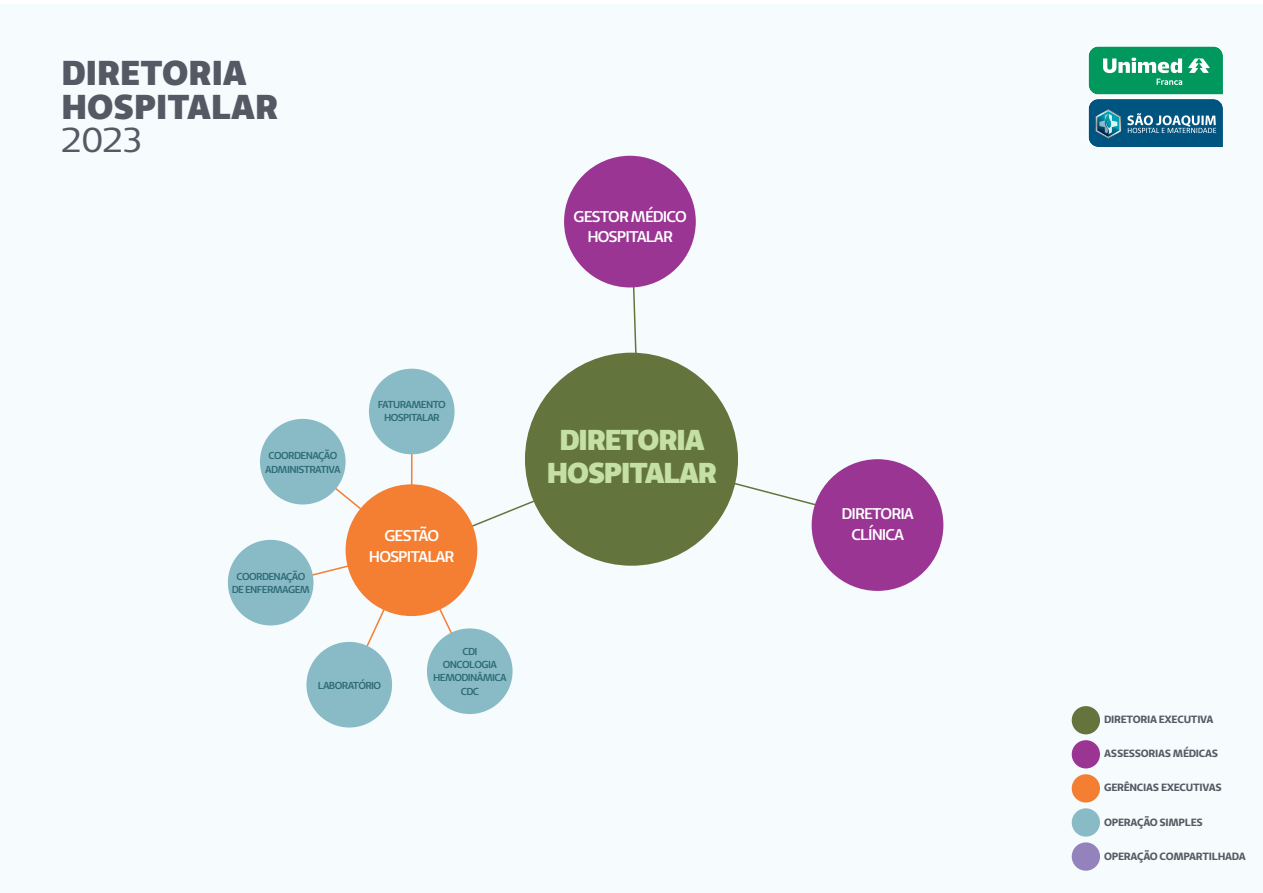
<style>
.page{position:relative;width:1263px;height:893px;background:#fff}
.page>*{position:absolute;margin:0;border:0;box-sizing:border-box;transform-origin:0 0}
.t1{font:900 34.5px/33.3px "Unimed Sans";color:#555963}
.t2{font:34.5px "Unimed Sans";color:#555963}
.t3{font:900 28.8px/32.5px "Unimed Sans";letter-spacing:-.04em;color:#c5e0a5;text-align:center}
.t4{font:600 15.6px/20.4px "Unimed Sans";letter-spacing:-.06em;color:#fff;text-align:center}
.t5{font:700 10.5px "Unimed Sans";letter-spacing:-.025em;color:#555963}
.t6{font:600 10.05px/13.2px "Unimed Sans";letter-spacing:-.06em;color:#2d6a75;text-align:center}
</style>
<div class="page">
<div style="left:0;top:4px;width:1263px;height:889px;background:#f6fbfe"></div>
<div style="left:1072px;top:706px;width:28px;height:28px;background:#64743d;border-radius:50%"></div>
<div style="left:1072px;top:740px;width:28px;height:28px;background:#9a3594;border-radius:50%"></div>
<div style="left:1072px;top:774px;width:28px;height:28px;background:#f47e32;border-radius:50%"></div>
<div style="left:1072px;top:808px;width:28px;height:29px;background:#88bbc5;border-radius:50%"></div>
<div style="left:1072px;top:842px;width:28px;height:29px;background:#9482bd;border-radius:50%"></div>
<svg style="left:630px;top:230px;width:263px;height:297px"></svg>
<svg style="left:269px;top:414px;width:352px;height:273px"></svg>
<div style="left:525px;top:353px;width:213px;height:213px;background:#64743d;border-radius:50%"></div>
<div style="left:812px;top:459px;width:131px;height:132px;background:#9a3594;border-radius:50%"></div>
<div style="left:564px;top:156px;width:132px;height:131px;background:#9a3594;border-radius:50%"></div>
<div style="left:346px;top:484px;width:131px;height:132px;background:#f47e32;border-radius:50%"></div>
<div style="left:260px;top:419px;width:86px;height:85px;background:#88bbc5;border-radius:50%"></div>
<div style="left:228px;top:540px;width:85px;height:85px;background:#88bbc5;border-radius:50%"></div>
<div style="left:306px;top:642px;width:86px;height:85px;background:#88bbc5;border-radius:50%"></div>
<div style="left:427px;top:628px;width:86px;height:86px;background:#88bbc5;border-radius:50%"></div>
<div style="left:369px;top:369px;width:86px;height:85px;background:#88bbc5;border-radius:50%"></div>
<svg style="left:1088px;top:46px;width:135px;height:101px;background:#31908a"></svg>
<img style="left:1106px;top:114px;width:11px;height:20px">
<h1 class="t1" style="left:62px;top:56px;width:218px">DIRETORIA<br>HOSPITALAR</h1>
<h1 class="t2" style="left:62px;top:118px;width:82px">2023</h1>
<h3 class="t4" style="left:573px;top:206px;width:115px">GESTOR MÉDICO<br>HOSPITALAR</h3>
<p class="t6" style="left:265px;top:449px;width:77px">COORDENAÇÃO<br>ADMINISTRATIVA</p>
<p class="t6" style="left:232px;top:570px;width:80px">COORDENAÇÃO<br>DE ENFERMAGEM</p>
<p class="t6" style="left:378px;top:398px;width:69px">FATURAMENTO<br>HOSPITALAR</p>
<h3 class="t4" style="left:369px;top:525px;width:87px">GESTÃO<br>HOSPITALAR</h3>
<p class="t6" style="left:318px;top:678px;width:65px">LABORATÓRIO</p>
<p class="t6" style="left:433px;top:645px;width:75px">CDI<br>ONCOLOGIA<br>HEMODINÂMICA<br>CDC</p>
<h2 class="t3" style="left:547px;top:423px;width:172px">DIRETORIA<br>HOSPITALAR</h2>
<h3 class="t4" style="left:842px;top:503px;width:74px">DIRETORIA<br>CLÍNICA</h3>
<p class="t5" style="left:1104px;top:713px;width:111px">DIRETORIA EXECUTIVA</p>
<p class="t5" style="left:1104px;top:747px;width:116px">ASSESSORIAS MÉDICAS</p>
<p class="t5" style="left:1104px;top:781px;width:119px">GERÊNCIAS EXECUTIVAS</p>
<p class="t5" style="left:1104px;top:815px;width:100px">OPERAÇÃO SIMPLES</p>
<p class="t5" style="left:1104px;top:849px;width:143px">OPERAÇÃO COMPARTILHADA</p>
</div>
